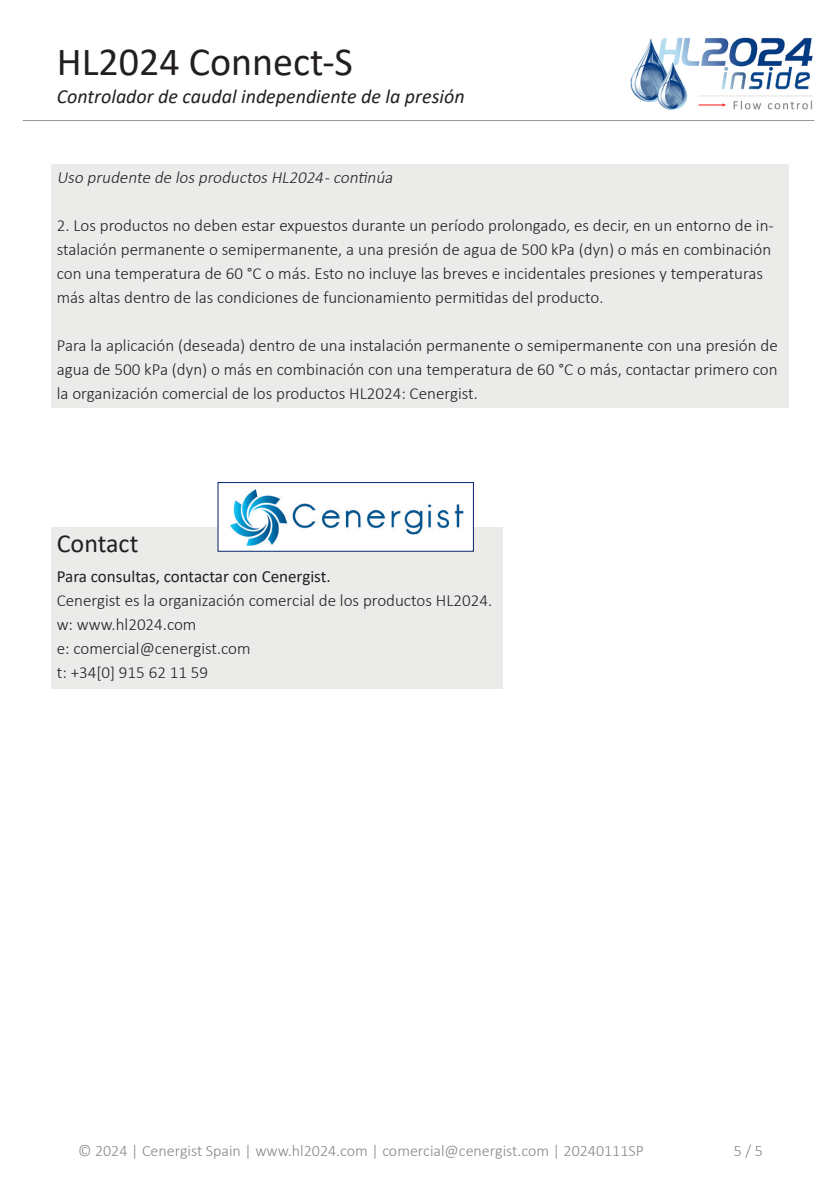
<style>
.page{position:relative;width:840px;height:1191px;background:#fff}
.page>*{position:absolute;margin:0;border:0;box-sizing:border-box;transform-origin:0 0}
.t1{font:40px "Calibri";color:#231f20}
.Title_2{font:26px "Calibri";color:#231f20}
.t2{font:italic 20px "Calibri";color:#231f20}
.Standaard_tekst{font:300 17px/24px "Calibri";color:#231f20}
.Standaard_tekst-2{font:italic 300 17px "Calibri";color:#231f20}
.Standaard_tekst-3{font:17px "Calibri";color:#231f20}
.t3{font:300 16px "Calibri";color:#868788}
</style>
<div class="page">
<img style="left:630px;top:37px;width:183px;height:73px">
<hr style="left:23px;top:120px;width:791px;height:1px;background:#939598">
<div style="left:51px;top:164px;width:737px;height:244px;background:#ebebea"></div>
<div style="left:51px;top:527px;width:451px;height:161px;background:#ebebea"></div>
<img style="left:219px;top:489px;width:252px;height:61px">
<div style="left:217px;top:482px;width:256px;height:70px;border:1px solid #012169"></div>
<h1 class="t1" style="left:57px;top:34px;width:297px">HL2024 Connect-S</h1>
<p class="t2" style="left:57px;top:82px;width:409px">Controlador de caudal independiente de la presión</p>
<p class="Standaard_tekst-2" style="left:57px;top:167px;width:341px">Uso prudente de losproductosHL2024 -continúa</p>
<p class="Standaard_tekst" style="left:57px;top:213px;width:718px">2. Los productos no deben estar expuestos durante un período prolongado, es decir, en un entorno de in&shy;stalación permanente o semipermanente, a una presión de agua de 500 kPa (dyn) o más en combinación con una temperatura de 60 °C o más. Esto no incluye las breves e incidentales presiones y temperaturas más altas dentro de las condiciones de funcionamiento permitidas del producto.</p>
<p class="Standaard_tekst" style="left:57px;top:333px;width:722px;text-align:justify">Para la aplicación (deseada) dentro de una instalación permanente o semipermanente con una presión de agua de 500 kPa (dyn) o más en combinación con una temperatura de 60 °C o más, contactar primero con la organización comercial de los productos HL2024: Cenergist.</p>
<p class="Title_2" style="left:57px;top:525px;width:83px">Contact</p>
<p class="Standaard_tekst-3" style="left:57px;top:564px;width:275px">Para consultas, contactar con Cenergist.</p>
<p class="Standaard_tekst" style="left:57px;top:588px;width:437px">Cenergist es la organización comercial de los productos HL2024.</p>
<p class="Standaard_tekst" style="left:57px;top:612px;width:141px">w: www.hl2024.com</p>
<p class="Standaard_tekst" style="left:57px;top:636px;width:195px">e: comercial@cenergist.com</p>
<p class="Standaard_tekst" style="left:57px;top:660px;width:153px">t: +34[0] 915 62 11 59</p>
<p class="t3" style="left:78px;top:1141px;width:567px">© 2024 | Cenergist Spain | www.hl2024.com | comercial@cenergist.com | 20240111SP</p>
<p class="t3" style="left:733px;top:1141px;width:31px">5 / 5</p>
</div>
